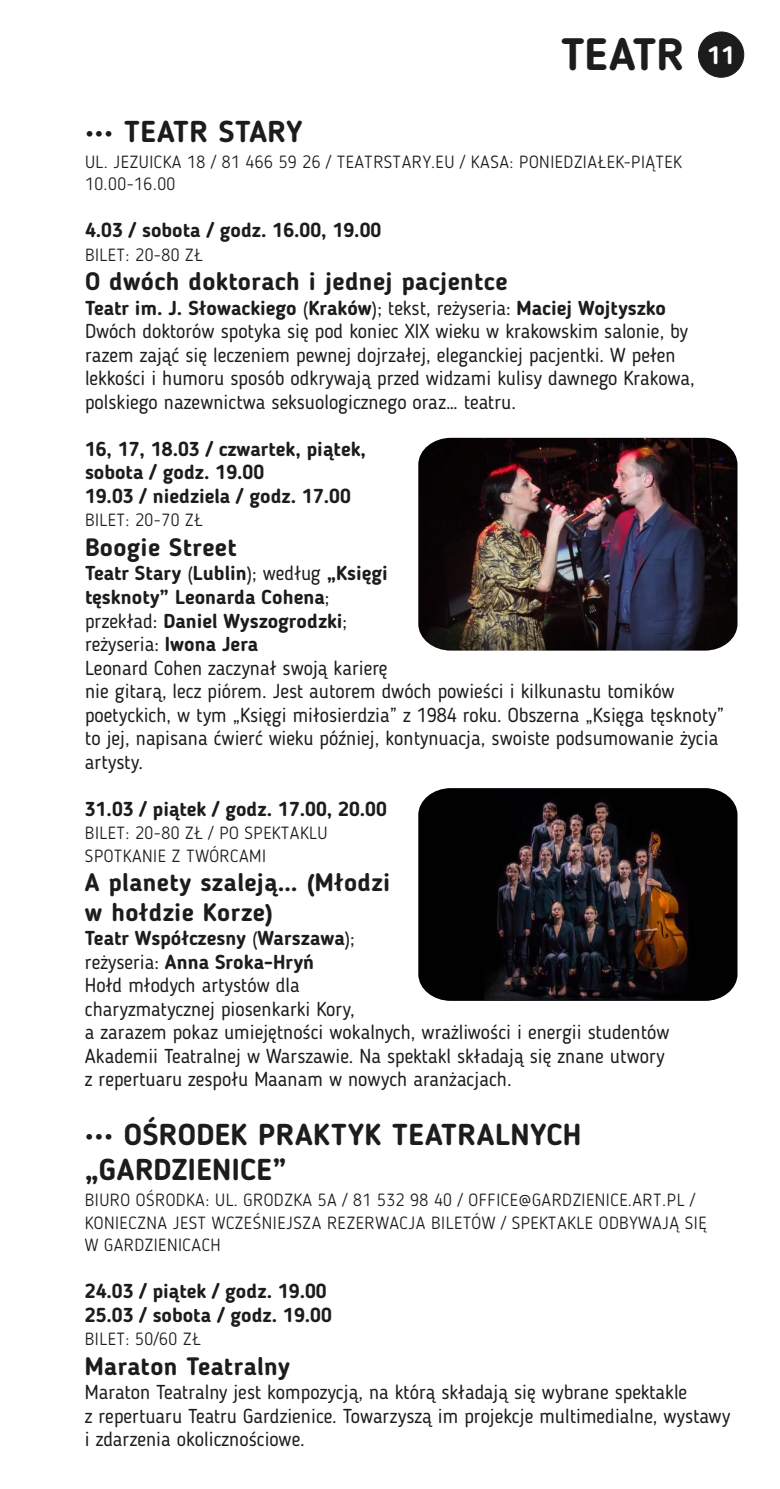
<style>
.page{position:relative;width:780px;height:1489px;background:#fff}
.page>*{position:absolute;margin:0;border:0;box-sizing:border-box;transform-origin:0 0}
.t1{font:700 45px "Blogger Sans";color:#1c1c1c}
.t2{font:700 30px/35.2px "Blogger Sans";letter-spacing:.015em;color:#1c1c1c}
.t3{font:700 25px/29.5px "Blogger Sans";letter-spacing:.015em;color:#1c1c1c}
.t4{font:20px/23.5px "Blogger Sans";color:#1c1c1c}
.t5{font:700 20px/23.5px "Blogger Sans";color:#1c1c1c}
.t6{font:300 17.5px/22.5px "Blogger Sans";letter-spacing:.03em;color:#1c1c1c}
.s1{font-size:25px;color:#fff}
.s2{font-weight:700}
</style>
<div class="page">
<div style="left:698px;top:32px;width:46px;height:45px;background:#1c1c1c;border:1px solid #1c1c1c;border-radius:50%"></div>
<img style="left:418px;top:438px;width:319px;height:212px">
<img style="left:418px;top:788px;width:319px;height:212px">
<h1 class="t1" style="left:561px;top:36px;width:175px">TEATR <span class="s1">11</span></h1>
<h2 class="t2" style="left:85px;top:116px;width:219px">••• TEATR STARY</h2>
<p class="t6" style="left:85px;top:152px;width:598px">UL. JEZUICKA 18 / 81 466 59 26 / TEATRSTARY.EU / KASA: PONIEDZIAŁEK-PIĄTEK<br>10.00-16.00</p>
<p class="t5" style="left:85px;top:220px;width:298px">4.03 / sobota / godz. 16.00, 19.00</p>
<p class="t6" style="left:85px;top:245px;width:119px">BILET: 20-80 ZŁ</p>
<p class="t3" style="left:85px;top:269px;width:424px">O dwóch doktorach i jednej pacjentce</p>
<p class="t4" style="left:85px;top:298px;width:611px"><span class="s2">Teatr im. J. Słowackiego</span> (<span class="s2">Kraków</span>); tekst, reżyseria: <span class="s2">Maciej Wojtyszko </span>Dwóch doktorów spotyka się pod koniec XIX wieku w krakowskim salonie, by razem zająć się leczeniem pewnej dojrzałej, eleganckiej pacjentki. W pełen lekkości i humoru sposób odkrywają przed widzami kulisy dawnego Krakowa, polskiego nazewnictwa seksuologicznego oraz… teatru.</p>
<p class="t5" style="left:85px;top:439px;width:282px">16, 17, 18.03 / czwartek, piątek, sobota / godz. 19.00<br>19.03 / niedziela / godz. 17.00</p>
<p class="t6" style="left:85px;top:510px;width:119px">BILET: 20-70 ZŁ</p>
<p class="t3" style="left:85px;top:534px;width:153px">Boogie Street</p>
<p class="t4" style="left:85px;top:563px;width:640px"><span class="s2">Teatr Stary</span> (<span class="s2">Lublin</span>); według <span class="s2">„Księgi<br>tęsknoty” Leonarda Cohena</span>;<br>przekład: <span class="s2">Daniel Wyszogrodzki</span>;<br>reżyseria: <span class="s2">Iwona Jera<br></span>Leonard Cohen zaczynał swoją karierę<br>nie gitarą, lecz piórem. Jest autorem dwóch powieści i kilkunastu tomików poetyckich, w tym „Księgi miłosierdzia” z 1984 roku. Obszerna „Księga tęsknoty” to jej, napisana ćwierć wieku później, kontynuacja, swoiste podsumowanie życia artysty.</p>
<p class="t5" style="left:85px;top:798px;width:303px">31.03 / piątek / godz. 17.00, 20.00</p>
<p class="t6" style="left:85px;top:823px;width:244px">BILET: 20-80 ZŁ / PO SPEKTAKLU<br>SPOTKANIE Z TWÓRCAMI</p>
<p class="t3" style="left:85px;top:869px;width:307px">A planety szaleją… (Młodzi w hołdzie Korze)</p>
<p class="t4" style="left:85px;top:928px;width:586px"><span class="s2">Teatr Współczesny</span> (<span class="s2">Warszawa</span>);<br>reżyseria: <span class="s2">Anna Sroka-Hryń<br></span>Hołd młodych artystów dla<br>charyzmatycznej piosenkarki Kory,<br>a zarazem pokaz umiejętności wokalnych, wrażliwości i energii studentów Akademii Teatralnej w Warszawie. Na spektakl składają się znane utwory z repertuaru zespołu Maanam w nowych aranżacjach.</p>
<h2 class="t2" style="left:85px;top:1119px;width:498px">••• OŚRODEK PRAKTYK TEATRALNYCH „GARDZIENICE”</h2>
<p class="t6" style="left:85px;top:1190px;width:623px">BIURO OŚRODKA: UL. GRODZKA 5A / 81 532 98 40 / OFFICE@GARDZIENICE.ART.PL /<br>KONIECZNA JEST WCZEŚNIEJSZA REZERWACJA BILETÓW / SPEKTAKLE ODBYWAJĄ SIĘ<br>W GARDZIENICACH</p>
<p class="t5" style="left:85px;top:1281px;width:248px">24.03 / piątek / godz. 19.00<br>25.03 / sobota / godz. 19.00</p>
<p class="t6" style="left:85px;top:1329px;width:117px">BILET: 50/60 ZŁ</p>
<p class="t3" style="left:85px;top:1353px;width:206px">Maraton Teatralny</p>
<p class="t4" style="left:85px;top:1382px;width:647px">Maraton Teatralny jest kompozycją, na którą składają się wybrane spektakle<br>z repertuaru Teatru Gardzienice. Towarzyszą im projekcje multimedialne, wystawy i zdarzenia okolicznościowe.</p>
</div>
